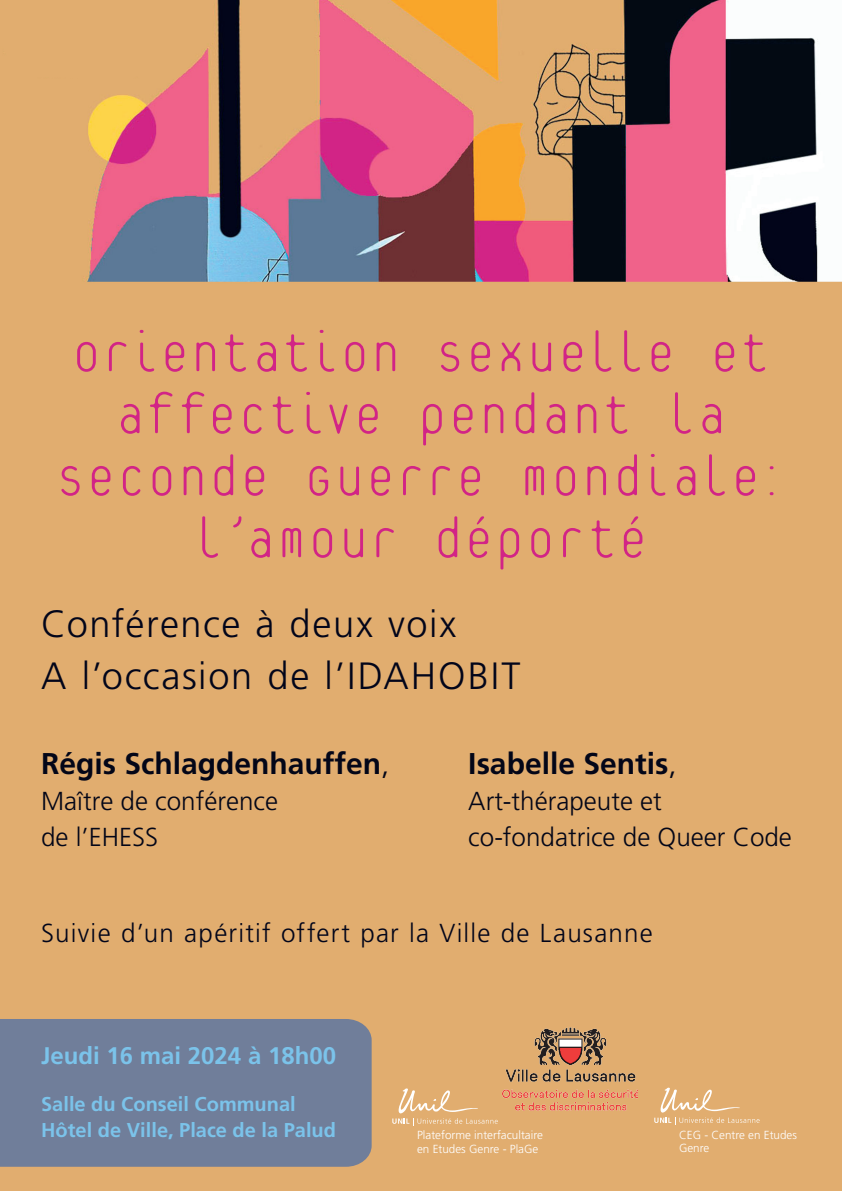
<style>
.page{position:relative;width:842px;height:1191px;background:#fff}
.page>*{position:absolute;margin:0;border:0;box-sizing:border-box;transform-origin:0 0}
.t1{font:100 62px/62px "Platelet OT";letter-spacing:.03em;color:#d22486;text-align:center}
.t2{font:300 38px/52px "Frutiger LT Std";letter-spacing:.045em;color:#02051a}
.t3{font:700 30px "Frutiger LT Std";color:#030618}
.t4{font:300 26px/36px "Frutiger LT Std";color:#030618}
.t5{font:300 26px "Frutiger LT Std";letter-spacing:.045em;color:#02051a}
.t6{font:700 24px "Frutiger LT Std";color:#7bc3ea}
.t7{font:700 20px/26px "Frutiger LT Std";color:#7bc3ea}
.t8{font:300 11.7px/13.4px "Frutiger LT Std";color:#fff}
.s1{font-weight:300}
</style>
<div class="page">
<img style="left:0;top:0;width:842px;height:1191px">
<div style="left:0;top:1019px;width:372px;height:147px;background:#707e9a"></div>
<svg style="left:654px;top:1087px;width:106px;height:37px;background:#e4b680"></svg>
<img style="left:497px;top:1020px;width:141px;height:98px">
<svg style="left:392px;top:1088px;width:106px;height:37px;background:#e4b680"></svg>
<p class="t1" style="left:56px;top:325px;width:731px">Orientation sexuelle et affective pendant la<br>Seconde Guerre mondiale: l’amour déporté</p>
<p class="t2" style="left:41px;top:599px;width:481px">Conférence à deux voix<br>A l’occasion de l’IDAHOBIT</p>
<p class="t3" style="left:41px;top:745px;width:350px">Régis Schlagdenhauffen<span class="s1">,</span></p>
<p class="t4" style="left:41px;top:783px;width:238px">Maître de conférence de l’EHESS</p>
<p class="t3" style="left:468px;top:745px;width:210px">Isabelle Sentis<span class="s1">,</span></p>
<p class="t4" style="left:468px;top:783px;width:325px">Art-thérapeute et co-fondatrice de Queer Code</p>
<p class="t5" style="left:41px;top:918px;width:613px">Suivie d’un apéritif offert par la Ville de Lausanne</p>
<p class="t6" style="left:41px;top:1042px;width:296px">Jeudi 16 mai 2024 à 18h00</p>
<p class="t7" style="left:41px;top:1091px;width:296px">Salle du Conseil Communal<br>Hôtel de Ville, Place de la Palud</p>
<p class="t8" style="left:417px;top:1128px;width:127px">Plateforme interfacultaire en Etudes Genre - PlaGe</p>
<p class="t8" style="left:679px;top:1128px;width:119px">CEG - Centre en Etudes<br>Genre</p>
</div>
